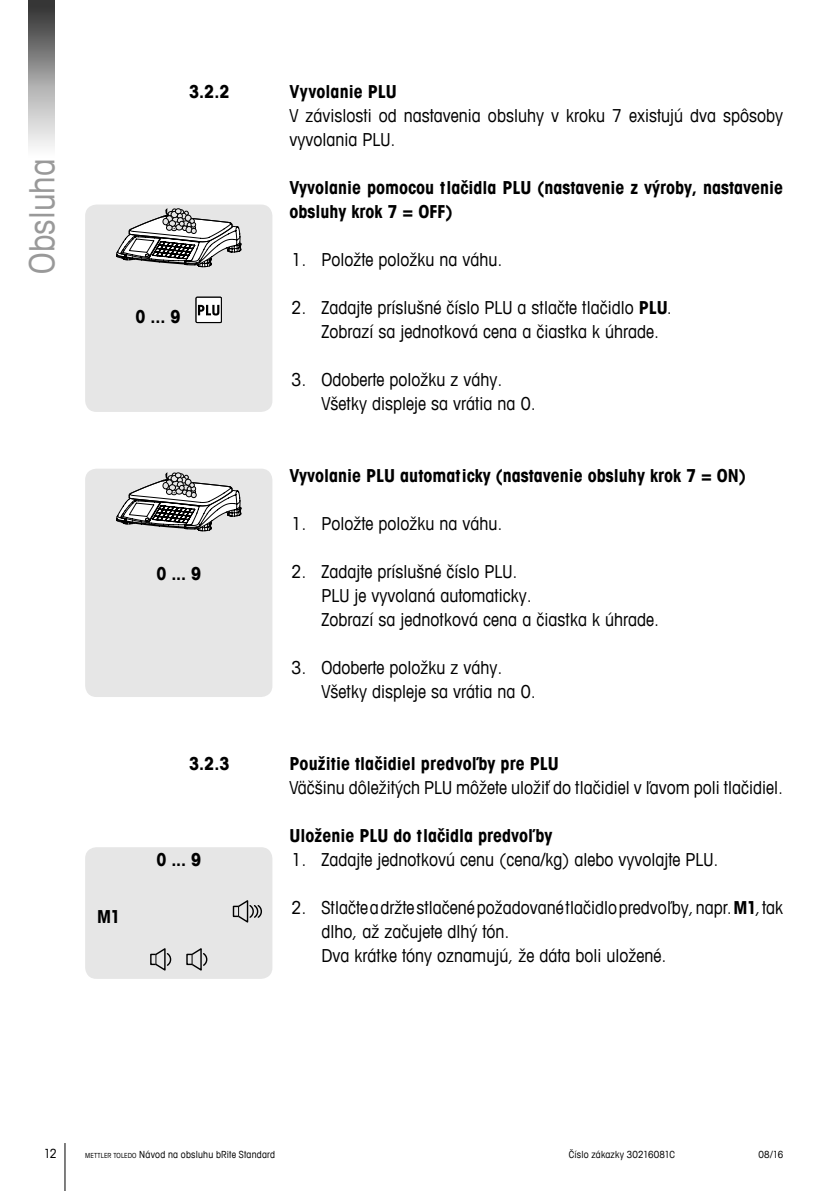
<style>
.page{position:relative;width:840px;height:1191px;background:#fff}
.page>*{position:absolute;margin:0;border:0;box-sizing:border-box;transform-origin:0 0}
.t1{font:condensed 35px "Avant Garde Com";color:#999}
.t2{font:condensed 18px/24px "Avant Garde Com";color:#000}
.t3{font:700 condensed 18px/24px "Avant Garde Com";color:#000}
.t4{font:condensed 12.6px "Avant Garde Com";color:#000}
.t5{font:condensed 9.8px "Avant Garde Com";letter-spacing:.02em;color:#000}
.s1{font-weight:700}
.s2{font-size:7px}
</style>
<div class="page">
<hr style="left:65px;top:1143px;width:1px;height:48px;background:#000">
<img style="left:29px;top:0;width:25px;height:147px">
<div style="left:85px;top:204px;width:187px;height:208px;background:#e6e6e6;border-radius:11px"></div>
<svg style="left:116px;top:208px;width:125px;height:59px"></svg>
<div style="left:162px;top:218px;width:7px;height:7px;border:1px solid #000;border-radius:50%"></div>
<div style="left:196px;top:297px;width:25px;height:25px;background:#fff"></div>
<div style="left:195px;top:297px;width:27px;height:26px;border:1px solid #000"></div>
<svg style="left:198px;top:305px;width:21px;height:10px"></svg>
<div style="left:85px;top:468px;width:187px;height:229px;background:#e6e6e6;border-radius:11px"></div>
<svg style="left:116px;top:472px;width:125px;height:59px"></svg>
<div style="left:162px;top:482px;width:7px;height:7px;border:1px solid #000;border-radius:50%"></div>
<div style="left:85px;top:847px;width:187px;height:132px;background:#e6e6e6;border-radius:11px"></div>
<svg style="left:233px;top:900px;width:29px;height:22px"></svg>
<svg style="left:150px;top:948px;width:21px;height:22px"></svg>
<svg style="left:186px;top:948px;width:21px;height:22px"></svg>
<h1 class="t1" style="left:20px;top:273px;width:116px;rotate:-90deg">Obsluha</h1>
<p class="t3" style="left:135px;top:304px;width:46px">0 ... 9</p>
<p class="t3" style="left:189px;top:79px;width:42px">3.2.2</p>
<p class="t3" style="left:289px;top:79px;width:109px">Vyvolanie PLU</p>
<p class="t2" style="left:289px;top:103px;width:495px">V závislosti od nastavenia obsluhy v kroku 7 existujú dva spôsoby vyvolania PLU.</p>
<p class="t3" style="left:289px;top:175px;width:495px">Vyvolanie pomocou tlačidla PLU (nastavenie z výroby, nastavenie obsluhy krok 7 = OFF)</p>
<p class="t2" style="left:291px;top:247px;width:212px">1. Položte položku na váhu.</p>
<p class="t2" style="left:321px;top:295px;width:352px;text-indent:-30px">2. Zadajte príslušné číslo PLU a stlačte tlačidlo <span class="s1">PLU</span>.<br>Zobrazí sa jednotková cena a čiastka k úhrade.</p>
<p class="t2" style="left:321px;top:367px;width:216px;text-indent:-30px">3. Odoberte položku z váhy.<br>Všetky displeje sa vrátia na 0.</p>
<p class="t3" style="left:97px;top:903px;width:25px">M1</p>
<p class="t3" style="left:156px;top:560px;width:46px">0 ... 9</p>
<p class="t3" style="left:289px;top:463px;width:457px">Vyvolanie PLU automaticky (nastavenie obsluhy krok 7 = ON)</p>
<p class="t2" style="left:291px;top:511px;width:212px">1. Položte položku na váhu.</p>
<p class="t2" style="left:321px;top:559px;width:339px;text-indent:-30px">2. Zadajte príslušné číslo PLU.<br>PLU je vyvolaná automaticky.<br>Zobrazí sa jednotková cena a čiastka k úhrade.</p>
<p class="t2" style="left:321px;top:655px;width:216px;text-indent:-30px">3. Odoberte položku z váhy.<br>Všetky displeje sa vrátia na 0.</p>
<p class="t3" style="left:189px;top:751px;width:42px">3.2.3</p>
<p class="t3" style="left:289px;top:751px;width:271px">Použitie tlačidiel predvoľby pre PLU</p>
<p class="t2" style="left:289px;top:775px;width:495px">Väčšinu dôležitých PLU môžete uložiť do tlačidiel v ľavom poli tlačidiel.</p>
<p class="t3" style="left:289px;top:823px;width:264px">Uloženie PLU do tlačidla predvoľ by</p>
<p class="t2" style="left:291px;top:847px;width:428px">1. Zadajte jednotkovú cenu (cena/kg) alebo vyvolajte PLU.</p>
<p class="t2" style="left:321px;top:895px;width:463px;text-indent:-30px">2. Stlačte a držte stlačené požadované tlačidlo predvoľby, napr. <span class="s1">M1</span>, tak dlho, až začujete dlhý tón.<br>Dva krátke tóny oznamujú, že dáta boli uložené.</p>
<p class="t3" style="left:156px;top:847px;width:46px">0 ... 9</p>
<p class="t4" style="left:44px;top:1145px;width:15px">12</p>
<p class="t5" style="left:758px;top:1148px;width:26px">08/16</p>
<p class="t5" style="left:85px;top:1148px;width:191px"><span class="s2">METTLER TOLEDO</span> Návod na obsluhu bRite Standard</p>
<p class="t5" style="left:568px;top:1148px;width:108px">Číslo zákazky 30216081C</p>
</div>
